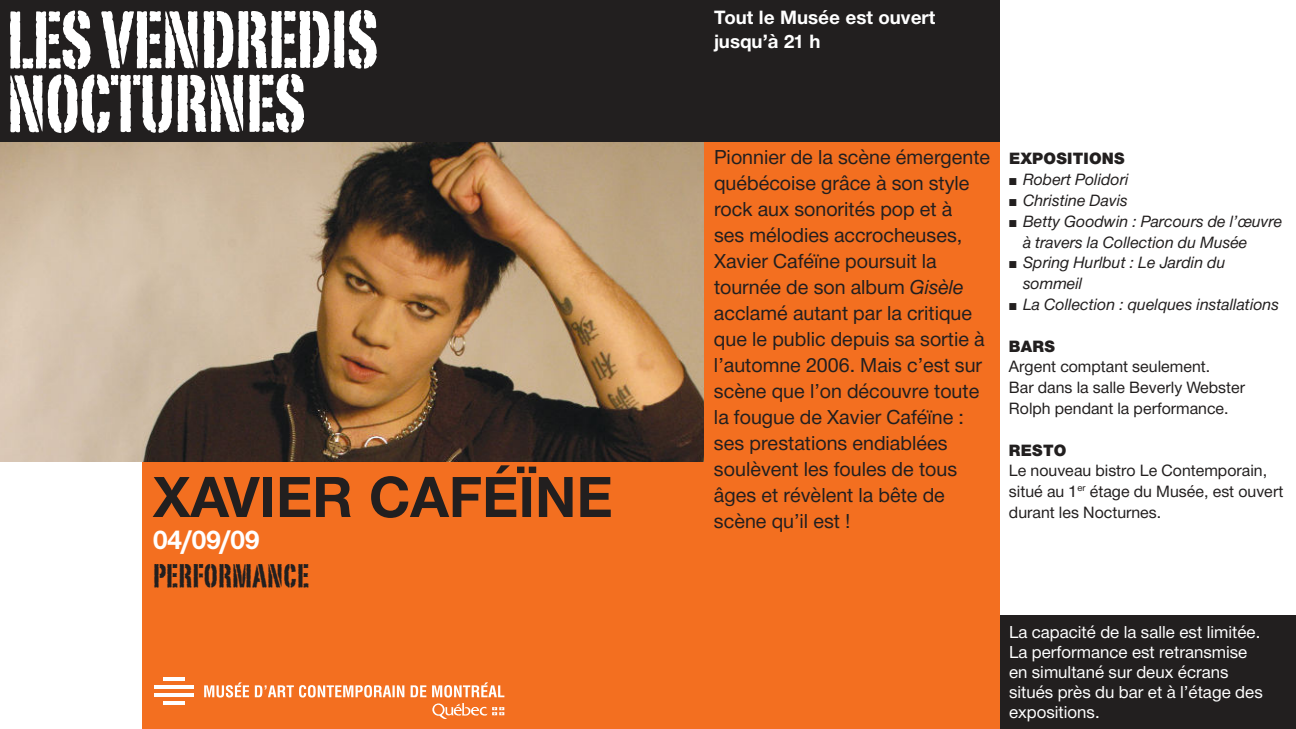
<style>
.page{position:relative;width:1296px;height:729px;background:#fff}
.page>*{position:absolute;margin:0;border:0;box-sizing:border-box;transform-origin:0 0}
.t1{font:60px "NH75";color:#221f1f}
.t2{font:32px "Portago ITCTT";letter-spacing:.01em;color:#221f1f}
.t3{font:28px "NH75";color:#fff}
.t4{font:21px/26px "NH55";color:#221f1f}
.t5{font:20px/24px "NH75";color:#fff}
.t6{font:18px/20px "NH55";color:#fff}
.t7{font:17px/20.8px "NH55";color:#221f1f}
.t8{font:17px/20.8px "NH56";color:#221f1f}
.t9{font:17px "NH95";letter-spacing:.01em;color:#221f1f}
.s1{font-family:"NH56"}
</style>
<div class="page">
<div style="left:142px;top:0;width:858px;height:729px;background:#f36f20"></div>
<div style="left:0;top:0;width:1000px;height:142px;background:#221f1f"></div>
<div style="left:1000px;top:615px;width:296px;height:114px;background:#221f1f"></div>
<img style="left:0;top:142px;width:704px;height:320px">
<svg style="left:10px;top:10px;width:367px;height:123px"></svg>
<hr style="left:154px;top:685px;width:40px;height:4px;background:#fff">
<hr style="left:154px;top:693px;width:40px;height:4px;background:#fff">
<hr style="left:163px;top:677px;width:21px;height:4px;background:#fff">
<hr style="left:163px;top:701px;width:21px;height:4px;background:#fff">
<svg style="left:204px;top:682px;width:300px;height:37px"></svg>
<h1 class="t1" style="left:153px;top:461px;width:461px">Xavier Caféïne</h1>
<h3 class="t3" style="left:153px;top:523px;width:108px">04/09/09</h3>
<h2 class="t2" style="left:153px;top:557px;width:157px">PERFORMANCE</h2>
<p class="t5" style="left:714px;top:5px;width:223px">Tout le Musée est ouvert jusqu’à 21 h</p>
<p class="t4" style="left:714px;top:144px;width:278px">Pionnier de la scène émergente québécoise grâce à son style rock aux sonorités pop et à<br>ses mélodies accrocheuses,<br>Xavier Caféïne poursuit la tournée de son album <span class="s1">Gisèle </span>acclamé autant par la critique que le public depuis sa sortie à l’automne 2006. Mais c’est sur scène que l’on découvre toute la fougue de Xavier Caféïne : ses prestations endiablées soulèvent les foules de tous âges et révèlent la bête de</p>
<p class="t4" style="left:714px;top:508px;width:138px">scène qu’il est !</p>
<p class="t9" style="left:1009px;top:149px;width:117px">EXPOSITIONS</p>
<p class="t8" style="left:1009px;top:169px;width:121px">■ Robert Polidori</p>
<p class="t8" style="left:1009px;top:190px;width:120px">■ Christine Davis</p>
<p class="t8" style="left:1023px;top:210px;width:261px;text-indent:-14px">■ Betty Goodwin : Parcours de l’œuvre à travers la Collection du Musée</p>
<p class="t8" style="left:1023px;top:252px;width:204px;text-indent:-14px">■ Spring Hurlbut : Le Jardin du sommeil</p>
<p class="t8" style="left:1009px;top:294px;width:272px">■ La Collection : quelques installations</p>
<p class="t9" style="left:1009px;top:336px;width:48px">BARS</p>
<p class="t7" style="left:1009px;top:356px;width:238px">Argent comptant seulement.<br>Bar dans la salle Beverly Webster<br>Rolph pendant la performance.</p>
<p class="t9" style="left:1009px;top:440px;width:59px">RESTO</p>
<p class="t7" style="left:1009px;top:460px;width:276px">Le nouveau bistro Le Contemporain, situé au 1<sup>er</sup> étage du Musée, est ouvert durant les Nocturnes.</p>
<p class="t6" style="left:1009px;top:622px;width:255px">La capacité de la salle est limitée.<br>La performance est retransmise en simultané sur deux écrans situés près du bar et à l’étage des expositions.</p>
</div>
